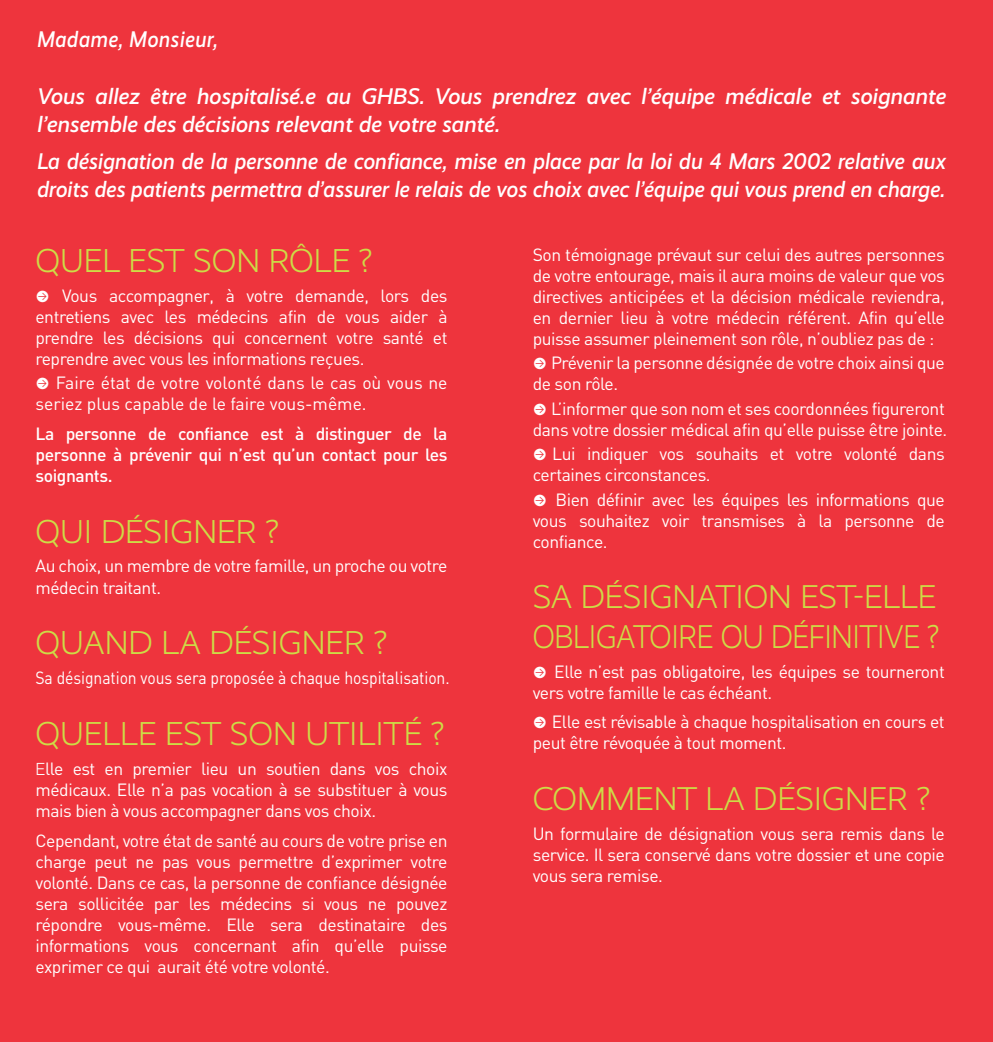
<style>
.page{position:relative;width:993px;height:1042px;background:#fff}
.page>*{position:absolute;margin:0;border:0;box-sizing:border-box;transform-origin:0 0}
.t1{font:300 33.25px "Realist";color:#cddc46}
.t2{font:300 33.07px/39.7px "Realist";letter-spacing:-.01em;color:#cddc46}
.t3{font:italic 500 22.75px/28px "Realist";color:#fff;scale:.95 1}
.t4{font:italic 500 22.75px/28px "Realist";color:#fff}
.t5{font:italic 500 22.75px "Realist";letter-spacing:.025em;color:#fff;scale:.9 1}
.t6{font:17.5px/21px "DIN";letter-spacing:-.025em;color:#fff;text-align:justify}
.t7{font:500 17.5px/21px "DIN";letter-spacing:-.025em;color:#fff;text-align:justify}
.t8{font:17.5px/21px "DIN";color:#fff}
.t9{font:17.5px "DIN";letter-spacing:-.005em;color:#fff;scale:.9 1}
.s1{font-family:"Realist";font-weight:300}
</style>
<div class="page">
<div style="left:0;top:0;width:992px;height:1042px;background:#ee343d"></div>
<h3 class="t5" style="left:37px;top:26px;width:202px">Madame, Monsieur,</h3>
<h3 class="t4" style="left:37px;top:83px;width:910px">Vous allez être hospitalisé.e au GHBS. Vous prendrez avec l’équipe médicale et soignante l’ensemble des décisions relevant de votre santé.</h3>
<h3 class="t3" style="left:37px;top:147px;width:957px">La désignation de la personne de confiance, mise en place par la loi du 4 Mars 2002 relative aux droits des patients permettra d’assurer le relais de vos choix avec l’équipe qui vous prend en charge.</h3>
<h1 class="t1" style="left:35px;top:242px;width:338px">QUEL EST SON RÔLE ?</h1>
<p class="t6" style="left:35px;top:284px;width:413px"><span class="s1">→</span> Vous accompagner, à votre demande, lors des entretiens avec les médecins afin de vous aider à prendre les décisions qui concernent votre santé et reprendre avec vous les informations reçues.</p>
<p class="t8" style="left:35px;top:372px;width:413px"><span class="s1">→</span> Faire état de votre volonté dans le cas où vous ne seriez plus capable de le faire vous-même.</p>
<p class="t7" style="left:35px;top:422px;width:413px">La personne de confiance est à distinguer de la personne à prévenir qui n’est qu’un contact pour les soignants.</p>
<h1 class="t1" style="left:35px;top:513px;width:244px">QUI DÉSIGNER ?</h1>
<p class="t6" style="left:35px;top:555px;width:413px">Au choix, un membre de votre famille, un proche ou votre médecin traitant.</p>
<h1 class="t1" style="left:35px;top:624px;width:352px">QUAND LA DÉSIGNER ?</h1>
<p class="t9" style="left:35px;top:667px;width:461px">Sa désignation vous sera proposée à chaque hospitalisation.</p>
<h1 class="t1" style="left:35px;top:715px;width:410px">QUELLE EST SON UTILITÉ ?</h1>
<p class="t6" style="left:35px;top:758px;width:413px"><span class="s1">E</span>lle est en premier lieu un soutien dans vos choix médicaux. Elle n’a pas vocation à se substituer à vous mais bien à vous accompagner dans vos choix.</p>
<p class="t6" style="left:35px;top:829px;width:413px">Cependant, votre état de santé au cours de votre prise en charge peut ne pas vous permettre d’exprimer votre volonté. Dans ce cas, la personne de confiance désignée sera sollicitée par les médecins si vous ne pouvez répondre vous-même. Elle sera destinataire des informations vous concernant afin qu’elle puisse exprimer ce qui aurait été votre volonté.</p>
<p class="t6" style="left:532px;top:243px;width:413px">Son témoignage prévaut sur celui des autres personnes de votre entourage, mais il aura moins de valeur que vos directives anticipées et la décision médicale reviendra, en dernier lieu à votre médecin référent. Afin qu’elle puisse assumer pleinement son rôle, n’oubliez pas de :</p>
<p class="t6" style="left:532px;top:352px;width:413px"><span class="s1">→</span> Prévenir la personne désignée de votre choix ainsi que de son rôle.</p>
<p class="t6" style="left:532px;top:397px;width:416px"><span class="s1">→</span> L’informer que son nom et ses coordonnées figureront dans votre dossier médical afin qu’elle puisse être jointe.</p>
<p class="t6" style="left:532px;top:443px;width:413px"><span class="s1">→</span> Lui indiquer vos souhaits et votre volonté dans certaines circonstances.</p>
<p class="t6" style="left:532px;top:488px;width:413px"><span class="s1">→</span> Bien définir avec les équipes les informations que vous souhaitez voir transmises à la personne de confiance.</p>
<h2 class="t2" style="left:532px;top:577px;width:407px">SA DÉSIGNATION EST-ELLE<br>OBLIGATOIRE OU DÉFINITIVE ?</h2>
<p class="t6" style="left:532px;top:660px;width:413px"><span class="s1">→</span> Elle n’est pas obligatoire, les équipes se tourneront vers votre famille le cas échéant.</p>
<p class="t6" style="left:532px;top:711px;width:413px"><span class="s1">→</span> Elle est révisable à chaque hospitalisation en cours et peut être révoquée à tout moment.</p>
<h2 class="t2" style="left:532px;top:779px;width:398px">COMMENT LA DÉSIGNER ?</h2>
<p class="t6" style="left:532px;top:822px;width:413px">Un formulaire de désignation vous sera remis dans le service. Il sera conservé dans votre dossier et une copie vous sera remise.</p>
</div>
